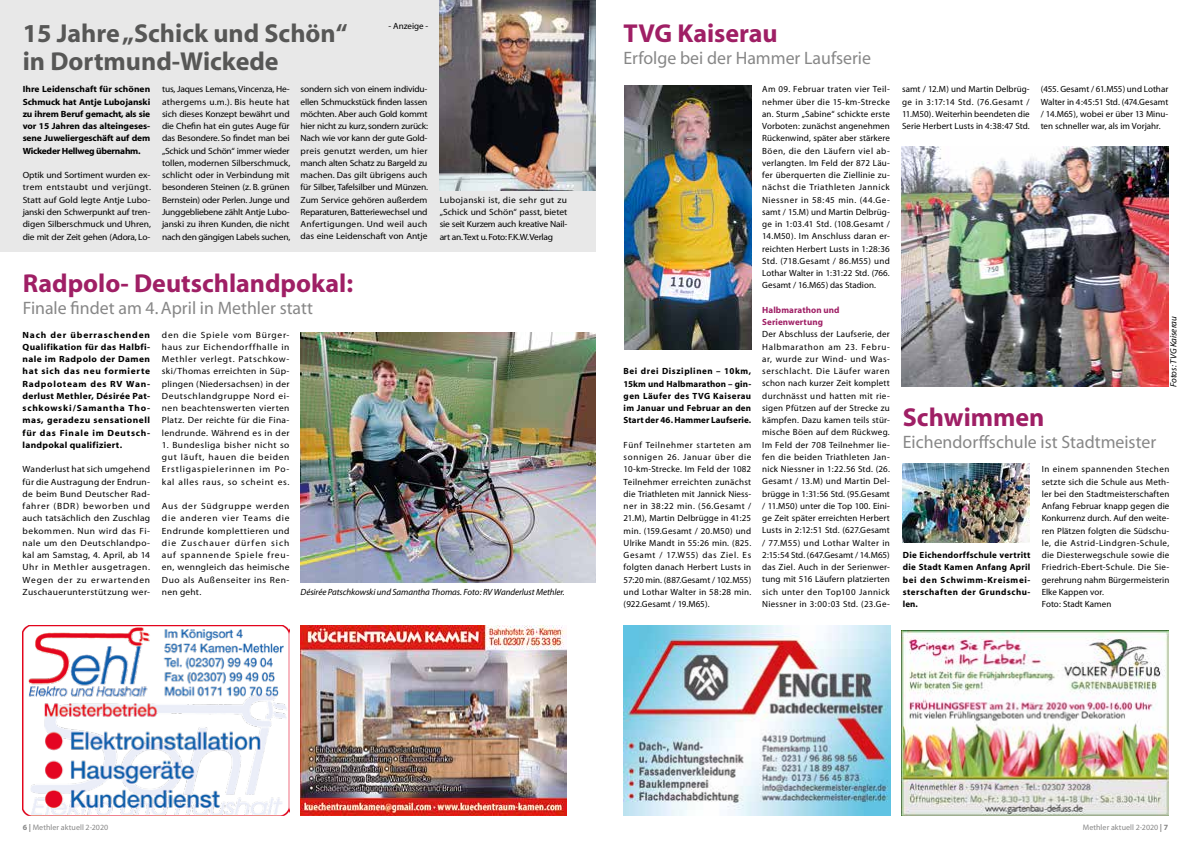
<style>
.page{position:relative;width:1191px;height:842px;background:#fff}
.page>*{position:absolute;margin:0;border:0;box-sizing:border-box;transform-origin:0 0}
.t1{font:700 26px "Myriad";color:#9f1f65}
.t2{font:700 26px/28px "Myriad";color:#575756}
.t3{font:18px "Myriad";color:#878787}
.t4{font:9px/12.2px "Myriad";letter-spacing:.015em;color:#000;text-align:justify}
.t5{font:9px/12.3px "Myriad";letter-spacing:.015em;color:#000;text-align:justify;scale:1.05 1}
.t6{font:700 9px/12.3px "Myriad";letter-spacing:.03em;color:#000;text-align:justify;scale:1.05 1}
.t7{font:700 9px/12.2px "Myriad";letter-spacing:.03em;color:#000;text-align:justify}
.t8{font:italic 9px "Myriad";letter-spacing:-.01em;color:#000}
.t9{font:700 9px/12.2px "Myriad";letter-spacing:.01em;color:#9f1f65}
.t10{font:8px "Myriad";letter-spacing:.005em;color:#878787}
.s1{font-weight:700}
</style>
<div class="page">
<img style="left:23px;top:625px;width:266px;height:190px">
<img style="left:300px;top:625px;width:267px;height:190px">
<img style="left:624px;top:625px;width:266px;height:190px">
<img style="left:902px;top:463px;width:127px;height:79px">
<img style="left:901px;top:631px;width:267px;height:184px">
<img style="left:624px;top:86px;width:127px;height:264px">
<img style="left:901px;top:146px;width:267px;height:240px">
<div style="left:0;top:0;width:595px;height:252px;background:#e8e8e8"></div>
<img style="left:439px;top:0;width:156px;height:190px">
<img style="left:300px;top:332px;width:295px;height:250px">
<p class="t4" style="left:388px;top:20px;width:41px">- Anzeige -</p>
<h1 class="t2" style="left:23px;top:20px;width:326px">15 Jahre „Schick und Schön“ in Dortmund-Wickede</h1>
<p class="t5" style="left:162px;top:84px;width:124px">tus, Jaques Lemans, Vincenza, He&shy;athergems u.m.). Bis heute hat sich dieses Konzept bewährt und die Chefin hat ein gutes Auge für das Besondere. So findet man bei „Schick und Schön“ immer wieder tollen, modernen Silberschmuck, schlicht oder in Verbindung mit besonderen Steinen (z. B. grünen Bernstein) oder Perlen. Junge und Junggebliebene zählt Antje Lubo&shy;janski zu ihren Kunden, die nicht nach den gängigen Labels suchen,</p>
<p class="t6" style="left:23px;top:84px;width:123px">Ihre Leidenschaft für schönen Schmuck hat Antje Lubojanski zu ihrem Beruf gemacht, als sie vor 15 Jahren das alteingeses&shy;sene Juweliergeschäft auf dem Wickeder Hellweg übernahm.</p>
<p class="t5" style="left:23px;top:169px;width:124px">Optik und Sortiment wurden ex&shy;trem entstaubt und verjüngt.<br>Statt auf Gold legte Antje Lubo&shy;janski den Schwerpunkt auf tren&shy;digen Silberschmuck und Uhren, die mit der Zeit gehen (Adora, Lo-</p>
<p class="t5" style="left:300px;top:84px;width:123px">sondern sich von einem individu&shy;ellen Schmuckstück finden lassen möchten. Aber auch Gold kommt hier nicht zu kurz, sondern zurück:<br>Nach wie vor kann der gute Gold&shy;preis genutzt werden, um hier manch alten Schatz zu Bargeld zu machen. Das gilt übrigens auch für Silber, Tafelsilber und Münzen.<br>Zum Service gehören außerdem Reparaturen, Batteriewechsel und Anfertigungen. Und weil auch das eine Leidenschaft von Antje</p>
<p class="t5" style="left:440px;top:194px;width:123px">Lubojanski ist, die sehr gut zu „Schick und Schön“ passt, bietet sie seit Kurzem auch kreative Nail&shy;art an.Text u. Foto: F.K.W.Verlag</p>
<h1 class="t1" style="left:23px;top:270px;width:332px">Radpolo- Deutschlandpokal:</h1>
<h2 class="t3" style="left:23px;top:299px;width:292px">Finale findet am 4. April in Methler statt</h2>
<p class="t6" style="left:23px;top:329px;width:123px">Nach der überraschenden Qualifikation für das Halbfi&shy;nale im Radpolo der Damen hat sich das neu formierte Radpoloteam des RV Wan&shy;derlust Methler, Désirée Pat&shy;schkowski/Samantha Tho&shy;mas, geradezu sensationell für das Finale im Deutsch&shy;landpokal qualifiziert.</p>
<p class="t5" style="left:23px;top:464px;width:123px">Wanderlust hat sich umgehend für die Austragung der Endrun&shy;de beim Bund Deutscher Rad&shy;fahrer (BDR) beworben und auch tatsächlich den Zuschlag bekommen. Nun wird das Fi&shy;nale um den Deutschlandpo&shy;kal am Samstag, 4. April, ab 14<br>Uhr in Methler ausgetragen.<br>Wegen der zu erwartenden Zuschauerunterstützung wer-</p>
<p class="t5" style="left:162px;top:329px;width:123px">den die Spiele vom Bürger&shy;haus zur Eichendorffhalle in Methler verlegt. Patschkow&shy;ski/Thomas erreichten in Süp&shy;plingen (Niedersachsen) in der Deutschlandgruppe Nord ei&shy;nen beachtenswerten vierten Platz. Der reichte für die Fina&shy;lendrunde. Während es in der</p>
<p class="t5" style="left:162px;top:439px;width:123px">1. Bundesliga bisher nicht so gut läuft, hauen die beiden Erstligaspielerinnen im Po&shy;kal alles raus, so scheint es.</p>
<p class="t5" style="left:162px;top:500px;width:123px">Aus der Südgruppe werden die anderen vier Teams die Endrunde komplettieren und die Zuschauer dürfen sich auf spannende Spiele freu&shy;en, wenngleich das heimische Duo als Außenseiter ins Ren&shy;nen geht.</p>
<p class="t8" style="left:300px;top:587px;width:266px">Désirée Patschkowski und Samantha Thomas. Foto: RV Wanderlust Methler.</p>
<h1 class="t1" style="left:623px;top:20px;width:156px">TVG Kaiserau</h1>
<h2 class="t3" style="left:623px;top:49px;width:249px">Erfolge bei der Hammer Laufserie</h2>
<p class="t7" style="left:623px;top:365px;width:129px">Bei drei Disziplinen – 10km, 15km und Halbmarathon – gin&shy;gen Läufer des TVG Kaiserau im Januar und Februar an den Start der 46. Hammer Laufserie.</p>
<p class="t4" style="left:623px;top:439px;width:129px">Fünf Teilnehmer starteten am sonnigen 26. Januar über die 10-km-Strecke. Im Feld der 1082<br>Teilnehmer erreichten zunächst die Triathleten mit Jannick Niess&shy;ner in 38:22 min. (56.Gesamt / 21.M), Martin Delbrügge in 41:25 min. (159.Gesamt / 20.M50) und Ulrike Mandt in 55:26 min. (825.<br>Gesamt / 17.W55) das Ziel. Es folgten danach Herbert Lusts in 57:20 min. (887.Gesamt / 102.M55) und Lothar Walter in 58:28 min. (922.Gesamt / 19.M65).</p>
<p class="t4" style="left:762px;top:84px;width:129px">Am 09. Februar traten vier Teil&shy;nehmer über die 15-km-Strecke an. Sturm „Sabine“ schickte erste Vorboten: zunächst angenehmen Rückenwind, später aber stärkere Böen, die den Läufern viel ab&shy;verlangten. Im Feld der 872 Läu&shy;fer überquerten die Ziellinie zu&shy;nächst die Triathleten Jannick Niessner in 58:45 min. (44.Ge&shy;samt / 15.M) und Martin Delbrüg&shy;ge in 1:03.41 Std. (108.Gesamt / 14.M50). Im Anschluss daran er&shy;reichten Herbert Lusts in 1:28:36<br>Std. (718.Gesamt / 86.M55) und Lothar Walter in 1:31:22 Std. (766.<br>Gesamt / 16.M65) das Stadion.</p>
<p class="t9" style="left:762px;top:304px;width:79px">Halbmarathon und<br>Serienwertung</p>
<p class="t4" style="left:762px;top:329px;width:129px">Der Abschluss der Laufserie, der Halbmarathon am 23. Febru&shy;ar, wurde zur Wind- und Was&shy;serschlacht. Die Läufer waren schon nach kurzer Zeit komplett durchnässt und hatten mit rie&shy;sigen Pfützen auf der Strecke zu kämpfen. Dazu kamen teils stür&shy;mische Böen auf dem Rückweg.<br>Im Feld der 708 Teilnehmer lie&shy;fen die beiden Triathleten Jan&shy;nick Niessner in 1:22.56 Std. (26.<br>Gesamt / 13.M) und Martin Del&shy;brügge in 1:31:56 Std. (95.Gesamt / 11.M50) unter die Top 100. Eini&shy;ge Zeit später erreichten Herbert Lusts in 2:12:51 Std. (627.Gesamt / 77.M55) und Lothar Walter in 2:15:54 Std. (647.Gesamt / 14.M65) das Ziel. Auch in der Serienwer&shy;tung mit 516 Läufern platzierten sich unter den Top100 Jannick Niessner in 3:00:03 Std. (23.Ge-</p>
<p class="t4" style="left:902px;top:84px;width:129px">samt / 12.M) und Martin Delbrüg&shy;ge in 3:17:14 Std. (76.Gesamt / 11.M50). Weiterhin beendeten die Serie Herbert Lusts in 4:38:47 Std.</p>
<p class="t4" style="left:1040px;top:84px;width:129px">(455. Gesamt / 61.M55) und Lothar Walter in 4:45:51 Std. (474.Gesamt / 14.M65), wobei er über 13 Minu&shy;ten schneller war, als im Vorjahr.</p>
<h1 class="t1" style="left:903px;top:404px;width:143px">Schwimmen</h1>
<h2 class="t3" style="left:903px;top:433px;width:255px">Eichendorffschule ist Stadtmeister</h2>
<p class="t8" style="left:1169px;top:387px;width:72px;rotate:-90deg">Fotos: TVG Kaiserau</p>
<p class="t7" style="left:902px;top:549px;width:129px">Die Eichendorffschule vertritt die Stadt Kamen Anfang April bei den Schwimm-Kreismei&shy;sterschaften der Grundschu&shy;len.</p>
<p class="t4" style="left:1041px;top:464px;width:129px;text-align:left">In einem spannenden Stechen setzte sich die Schule aus Meth&shy;ler bei den Stadtmeisterschaften<br>Anfang Februar knapp gegen die<br>Konkurrenz durch. Auf den weite&shy;ren Plätzen folgten die Südschu&shy;le, die Astrid-Lindgren-Schule, die Diesterwegschule sowie die<br>Friedrich-Ebert-Schule. Die Sie&shy;gerehrung nahm Bürgermeisterin<br>Elke Kappen vor.<br>Foto: Stadt Kamen</p>
<p class="t10" style="left:23px;top:824px;width:87px"><span class="s1">6 |</span> Methler aktuell 2-2020</p>
<p class="t10" style="left:1082px;top:824px;width:87px">Methler aktuell 2-2020 <span class="s1">| 7</span></p>
</div>
